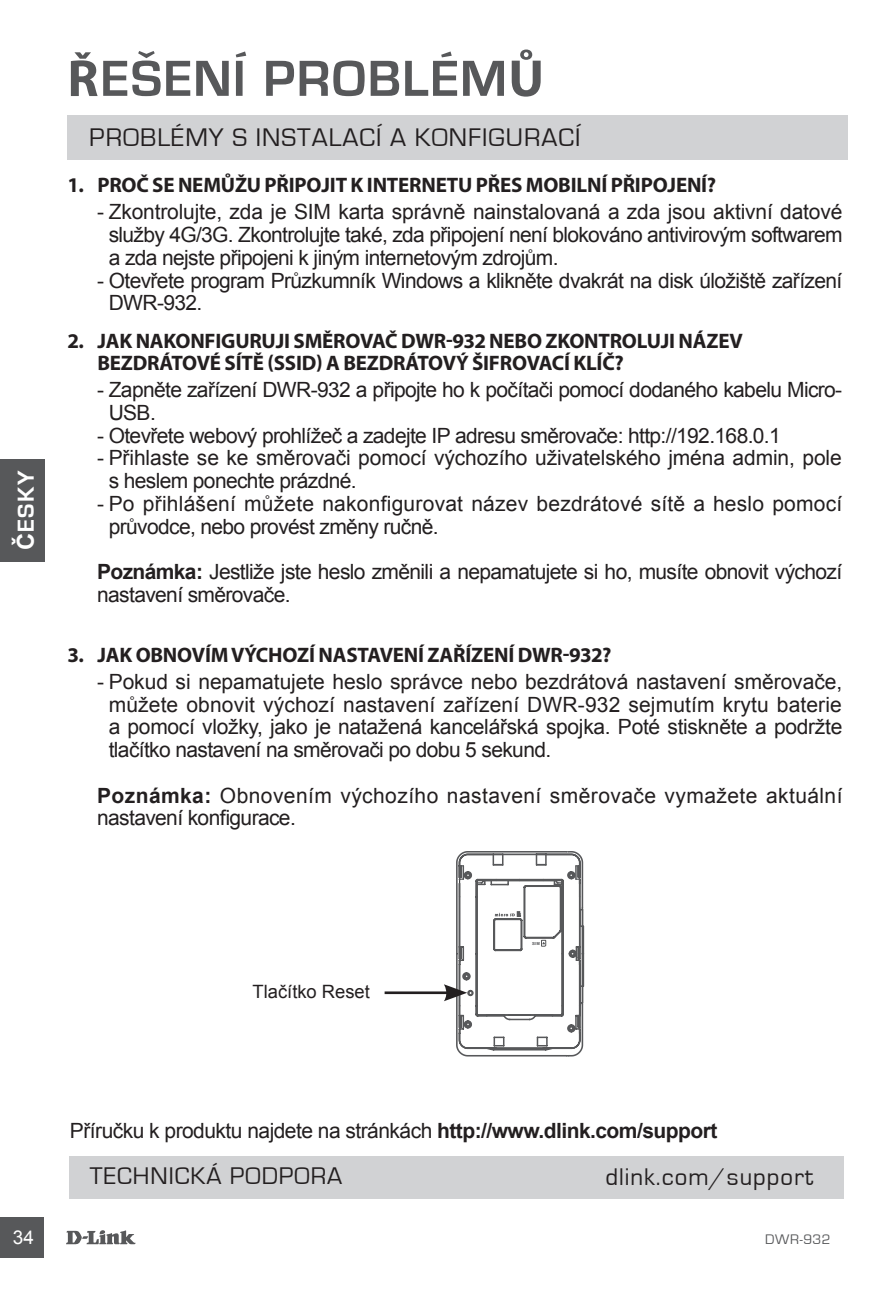
<style>
.page{position:relative;width:893px;height:1290px;background:#fff}
.page>*{position:absolute;margin:0;border:0;box-sizing:border-box;transform-origin:0 0}
.t1{font:700 52.5px "Eurostile";letter-spacing:.025em;color:#57585a}
.t2{font:26.25px "Eurostile";letter-spacing:.04em;color:#231f20}
.t3{font:24.85px "Eurostile";letter-spacing:.04em;color:#231f20}
.t4{font:700 23.8px "Eurostile";color:#fff}
.t5{font:21px/22.8px "Arial";letter-spacing:-.03em;color:#231f20}
.t6{font:700 21px/22.8px "Myriad Pro";letter-spacing:-.01em;color:#231f20}
.t7{font:21px/22.8px "Arial";letter-spacing:.01em;color:#231f20}
.t8{font:21px/22.8px "Arial";letter-spacing:-.005em;color:#231f20}
.t9{font:21px/22.8px "Arial";letter-spacing:.02em;color:#231f20}
.t10{font:18.9px "Arial";color:#fff}
.t11{font:18.2px "Arial";color:#231f20}
.t12{font:14.35px "Eurostile";letter-spacing:.035em;color:#57585a}
.t13{font:700 4.2px "Arial";color:#57585a}
.s1{font-family:"Arial"}
.s2{font-family:"Myriad Pro"}
.s3{font-weight:700}
</style>
<div class="page">
<svg style="left:66px;top:1230px;width:70px;height:14px"></svg>
<div style="left:0;top:1217px;width:44px;height:41px;background:#57585a"></div>
<div style="left:0;top:459px;width:45px;height:102px;background:#57585a"></div>
<div style="left:67px;top:115px;width:781px;height:44px;background:#d1d2d4"></div>
<hr style="left:385px;top:991px;width:64px;height:3px;background:#231f20">
<svg style="left:444px;top:851px;width:141px;height:206px"></svg>
<div style="left:69px;top:1156px;width:775px;height:42px;background:#d1d2d4"></div>
<p class="t4" style="left:13px;top:550px;width:81px;rotate:-90deg"><span class="s1">Č</span>ESKY</p>
<h1 class="t1" style="left:67px;top:50px;width:478px"><span class="s2">Ř</span>EŠENÍ PROBLÉM<span class="s2">Ů</span></h1>
<p class="t2" style="left:89px;top:124px;width:493px">PROBLÉMY S INSTALACÍ A KONFIGURACÍ</p>
<p class="t6" style="left:67px;top:173px;width:650px">1. PROČ SE NEMŮŽU PŘIPOJIT K INTERNETU PŘES MOBILNÍ PŘIPOJENÍ?</p>
<p class="t5" style="left:109px;top:201px;width:735px;text-align:justify;text-indent:-12px">- Zkontrolujte, zda je SIM karta správně nainstalovaná a zda jsou aktivní datové služby 4G/3G. Zkontrolujte také, zda připojení není blokováno antivirovým softwarem a zda nejste připojeni k jiným internetovým zdrojům.</p>
<p class="t5" style="left:109px;top:269px;width:735px;text-indent:-12px">- Otevřete program Průzkumník Windows a klikněte dvakrát na disk úložiště zařízení<br>DWR-932.</p>
<p class="t6" style="left:97px;top:328px;width:647px;text-indent:-30px">2. JAK NAKONFIGURUJI SMĚROVAČ DWR-932 NEBO ZKONTROLUJI NÁZEV<br>BEZDRÁTOVÉ SÍTĚ (SSID) A BEZDRÁTOVÝ ŠIFROVACÍ KLÍČ?</p>
<p class="t5" style="left:109px;top:379px;width:735px;text-indent:-12px">- Zapněte zařízení DWR-932 a připojte ho k počítači pomocí dodaného kabelu Micro-<br>USB.</p>
<p class="t5" style="left:97px;top:424px;width:685px">- Otevřete webový prohlížeč a zadejte IP adresu směrovače: http://192.168.0.1</p>
<p class="t8" style="left:109px;top:447px;width:735px;text-indent:-12px">- Přihlaste se ke směrovači pomocí výchozího uživatelského jména admin, pole s heslem ponechte prázdné.</p>
<p class="t7" style="left:109px;top:492px;width:735px;text-indent:-12px">- Po přihlášení můžete nakonfigurovat název bezdrátové sítě a heslo pomocí průvodce, nebo provést změny ručně.</p>
<p class="t5" style="left:97px;top:561px;width:747px"><span class="s3">Poznámka:</span> Jestliže jste heslo změnili a nepamatujete si ho, musíte obnovit výchozí nastavení směrovače.</p>
<p class="t6" style="left:67px;top:643px;width:545px">3. JAK OBNOVÍM VÝCHOZÍ NASTAVENÍ ZAŘÍZENÍ DWR-932?</p>
<p class="t5" style="left:109px;top:670px;width:735px;text-align:justify;text-indent:-12px">- Pokud si nepamatujete heslo správce nebo bezdrátová nastavení směrovače, můžete obnovit výchozí nastavení zařízení DWR-932 sejmutím krytu baterie a pomocí vložky, jako je natažená kancelářská spojka. Poté stiskněte a podržte tlačítko nastavení na směrovači po dobu 5 sekund.</p>
<p class="t9" style="left:97px;top:784px;width:747px"><span class="s3">Poznámka:</span> Obnovením výchozího nastavení směrovače vymažete aktuální nastavení konfigurace.</p>
<p class="t11" style="left:252px;top:979px;width:119px">Tlačítko Reset</p>
<p class="t13" style="left:532px;top:940px;width:9px">SIM</p>
<p class="t5" style="left:70px;top:1119px;width:649px">Příručku k produktu najdete na stránkách <span class="s3">http://www.dlink.com/support</span></p>
<p class="t3" style="left:90px;top:1162px;width:254px">TECHNICKÁ PODPORA</p>
<p class="t3" style="left:605px;top:1163px;width:209px">dlink.com/support</p>
<p class="t10" style="left:13px;top:1225px;width:23px">34</p>
<p class="t12" style="left:765px;top:1231px;width:67px">DWR-932</p>
</div>
